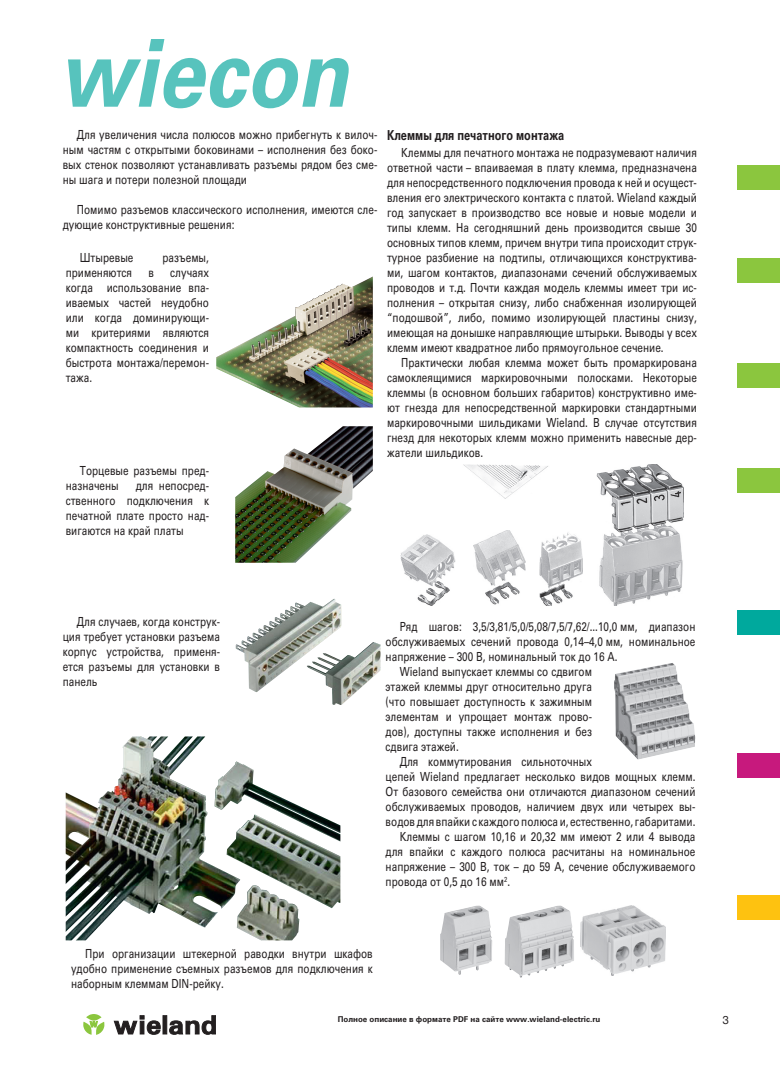
<style>
.page{position:relative;width:780px;height:1088px;background:#fff}
.page>*{position:absolute;margin:0;border:0;box-sizing:border-box;transform-origin:0 0}
.t1{font:italic 700 93.75px "Univers WCYC";color:#57c3bd;scale:1.12 1}
.t2{font:700 13.75px "Univers WCYC";color:#231f20}
.t3{font:12.5px/15px "Univers WCYC";color:#231f20;text-align:justify}
.t4{font:700 8px "Univers WCYC";color:#231f20;scale:1.25 1}
</style>
<div class="page">
<div style="left:737px;top:468px;width:43px;height:24px;background:#8bc63e"></div>
<div style="left:737px;top:363px;width:43px;height:25px;background:#8bc63e"></div>
<div style="left:737px;top:258px;width:43px;height:25px;background:#8bc63e"></div>
<div style="left:737px;top:165px;width:43px;height:25px;background:#8bc63e"></div>
<div style="left:737px;top:610px;width:43px;height:25px;background:#00a99d"></div>
<div style="left:737px;top:753px;width:43px;height:25px;background:#c7197d"></div>
<div style="left:737px;top:895px;width:43px;height:24px;background:#fec210"></div>
<svg style="left:113px;top:1015px;width:103px;height:20px"></svg>
<svg style="left:83px;top:1014px;width:22px;height:21px"></svg>
<img style="left:540px;top:532px;width:42px;height:74px">
<img style="left:474px;top:530px;width:51px;height:75px">
<img style="left:401px;top:535px;width:55px;height:70px">
<img style="left:596px;top:465px;width:87px;height:141px">
<img style="left:464px;top:465px;width:84px;height:34px">
<img style="left:504px;top:906px;width:70px;height:72px">
<img style="left:581px;top:906px;width:84px;height:69px">
<img style="left:440px;top:906px;width:52px;height:69px">
<img style="left:614px;top:663px;width:81px;height:96px">
<img style="left:236px;top:599px;width:105px;height:93px">
<img style="left:66px;top:736px;width:274px;height:204px">
<img style="left:216px;top:277px;width:157px;height:130px">
<img style="left:235px;top:426px;width:138px;height:137px">
<h1 class="t1" style="left:58px;top:18px;width:260px">wiecon</h1>
<p class="t3" style="left:63px;top:127px;width:316px;text-indent:14px">Для увеличения числа полюсов можно прибегнуть к вилоч&shy;ным частям с открытыми боковинами – исполнения без боко&shy;вых стенок позволяют ус танавливать разъемы рядом без сме&shy;ны шага и потери полезной пло щади</p>
<p class="t3" style="left:63px;top:202px;width:316px;text-indent:14px">Помимо разъемов классического исполнения, имеются сле&shy;дующие конструктивные решения:</p>
<p class="t3" style="left:80px;top:250px;width:55px">Штыревые</p>
<p class="t3" style="left:162px;top:250px;width:48px">разъемы,</p>
<p class="t3" style="left:66px;top:265px;width:68px">применяются</p>
<p class="t3" style="left:148px;top:265px;width:7px">в</p>
<p class="t3" style="left:66px;top:265px;width:145px;text-indent:105px">случаях когда использование впа&shy;иваемых частей неудобно или когда доминирующи&shy;ми кри териями являются компактность соединения и быстрота мон та жа/перемон&shy;тажа.</p>
<p class="t3" style="left:66px;top:462px;width:145px;text-indent:14px">Торцевые разъемы пред&shy;назначены</p>
<p class="t3" style="left:66px;top:477px;width:145px;text-indent:70px">для непосред&shy;ственного подключения к печатной плате просто над&shy;вигаются на край платы</p>
<p class="t2" style="left:387px;top:127px;width:179px">Клеммы для печатного монтажа</p>
<p class="t3" style="left:387px;top:145px;width:311px;text-indent:14px">Клеммы для печатного монтажа не подразумевают наличия от вет ной части – впа и ваемая в плату клемма, предназначена для не по средственного подключения провода к ней и осущест&shy;вления его элек трического контакта с платой. Wieland каждый год запускает в производство все новые и новые модели и типы клемм. На се год няшний день производится свыше 30 основных типов клемм, при чем внутри типа происходит струк&shy;турное разбиение на подтипы, от ли ча ю щихся конструктива&shy;ми, шагом контактов, диапазонами сечений об служиваемых проводов и т.д. Почти каждая модель клеммы имеет три ис&shy;полнения – открытая снизу, либо снабженная изолирующей “по дошвой”, либо, помимо изолирующей пластины снизу, имеющая на донышке направляющие штырьки. Выводы у всех клемм имеют квад ратное либо прямоугольное сечение.</p>
<p class="t3" style="left:387px;top:355px;width:311px;text-indent:14px">Практически любая клемма может быть промаркирована са моклеящимися маркировочными полосками. Некоторые клеммы (в ос новном больших габаритов) конструктивно име&shy;ют гнезда для не по сред ственной маркировки стандартными маркировочными шиль ди ками Wieland. В случае отсутствия гнезд для некоторых клемм можно при ме нить навесные дер&shy;жатели шильдиков.</p>
<p class="t3" style="left:63px;top:614px;width:159px;text-indent:14px">Для случаев, когда конструк&shy;ция требует установки разъема корпус устройства, применя&shy;ется разъемы для установки в панель</p>
<p class="t3" style="left:400px;top:619px;width:297px">Ряд шагов: 3,5/3,81/5,0/5,08/7,5/7,62/...10,0 мм, диа пазон</p>
<p class="t3" style="left:385px;top:634px;width:311px">обслуживаемых сечений провода 0,14–4,0 мм, номинальное</p>
<p class="t3" style="left:385px;top:649px;width:233px">на пря же ние – 300 В, но ми наль ный ток до 16 А.</p>
<p class="t3" style="left:400px;top:664px;width:194px">Wieland выпускает клеммы со сдвигом</p>
<p class="t3" style="left:385px;top:679px;width:208px">этажей клеммы друг относительно друга</p>
<p class="t3" style="left:385px;top:694px;width:208px">(что по вы шает дос туп ность к зажимным</p>
<p class="t3" style="left:385px;top:709px;width:208px">элементам и упрощает монтаж про во-</p>
<p class="t3" style="left:385px;top:724px;width:208px">дов), доступны также исполнения и без</p>
<p class="t3" style="left:385px;top:739px;width:75px">сдвига этажей.</p>
<p class="t3" style="left:400px;top:754px;width:194px">Для ком мутирования сильноточных</p>
<p class="t3" style="left:385px;top:769px;width:311px">цепей Wieland предлагает несколько ви дов мощных клемм.</p>
<p class="t3" style="left:385px;top:784px;width:311px">От базового семейства они отличаются диа па зо ном сечений</p>
<p class="t3" style="left:385px;top:799px;width:311px">обслуживаемых проводов, наличием двух или четырех вы-</p>
<p class="t3" style="left:385px;top:814px;width:311px">водов для впайки с каждого полюса и, естественно, габаритами.</p>
<p class="t3" style="left:400px;top:829px;width:297px">Клем мы с шагом 10,16 и 20,32 мм имеют 2 или 4 вывода</p>
<p class="t3" style="left:385px;top:844px;width:311px">для впай ки с каждого полюса расчитаны на номинальное</p>
<p class="t3" style="left:385px;top:859px;width:311px">напряжение – 300 В, ток – до 59 А, сечение об слу живаемого</p>
<p class="t3" style="left:385px;top:874px;width:126px">провода от 0,5 до 16 мм<sup>2</sup>.</p>
<p class="t3" style="left:71px;top:945px;width:303px;text-indent:14px">При организации штекерной раводки внутри шкафов удобно применение съемных разъемов для подключения к наборным клеммам DIN-рейку.</p>
<p class="t4" style="left:337px;top:1014px;width:212px">Полное описание в формате PDF на сайте www.wieland-electric.ru</p>
</div>
